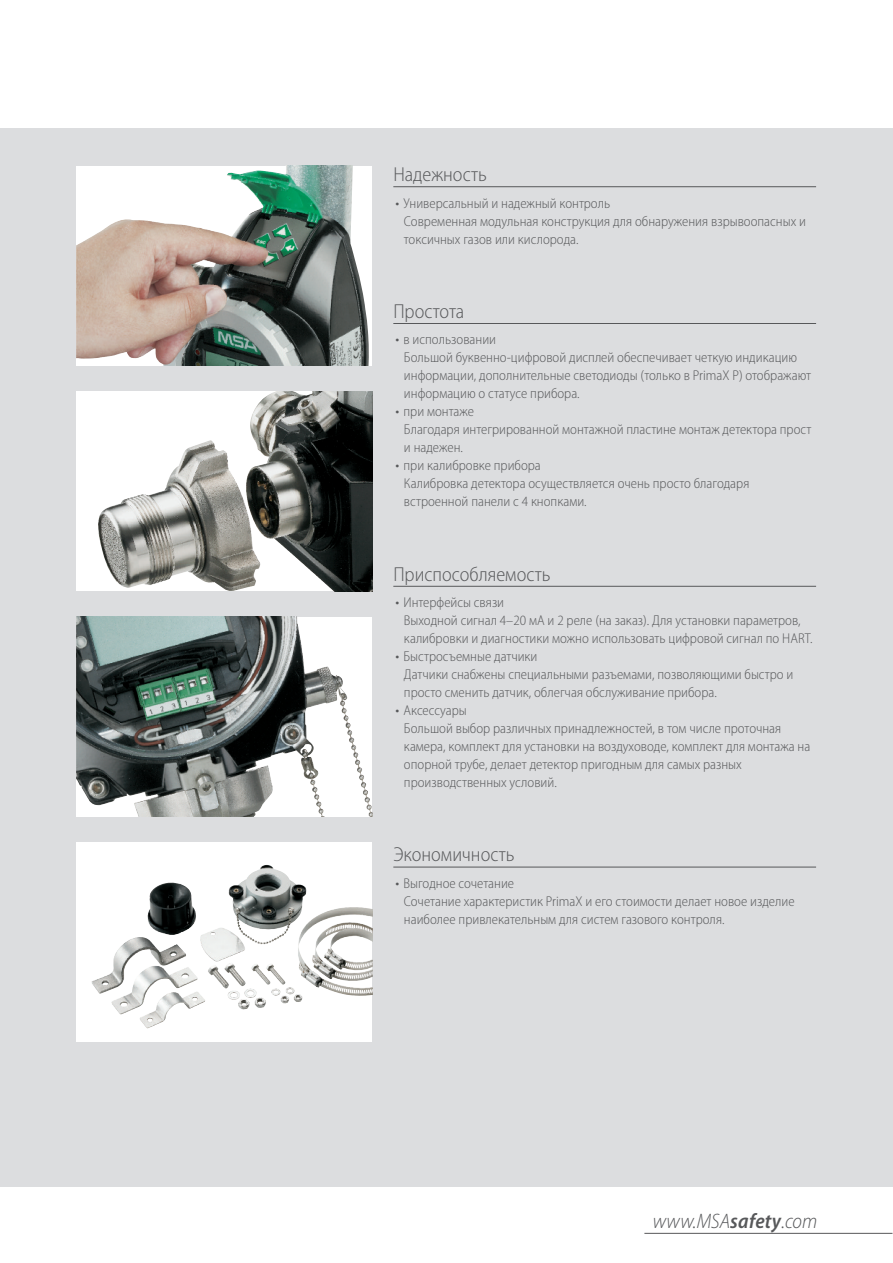
<style>
.page{position:relative;width:893px;height:1263px;background:#fff}
.page>*{position:absolute;margin:0;border:0;box-sizing:border-box;transform-origin:0 0}
.t1{font:italic 300 semi-condensed 21px "Myriad Pro";color:#57585a}
.t2{font:300 semi-condensed 20.25px "Myriad Pro";color:#57585a}
.t3{font:300 semi-condensed 14.25px/18px "Myriad Pro";color:#57585a}
.s1{font-size:15.6px}
.s2{font-weight:600}
</style>
<div class="page">
<div style="left:0;top:128px;width:893px;height:1058px;background:#dcdddf"></div>
<img style="left:77px;top:166px;width:292px;height:200px">
<svg style="left:77px;top:617px;width:295px;height:199px;background:#7e8684"></svg>
<img style="left:336px;top:687px;width:36px;height:129px">
<svg style="left:77px;top:391px;width:295px;height:200px;background:#9e9f9d"></svg>
<svg style="left:77px;top:842px;width:295px;height:200px;background:#e5e5e5"></svg>
<img style="left:300px;top:964px;width:72px;height:30px">
<hr style="left:644px;top:1233px;width:248px;height:1px;background:#57585a">
<hr style="left:393px;top:186px;width:423px;height:1px;background:#57585a">
<hr style="left:393px;top:323px;width:423px;height:1px;background:#57585a">
<hr style="left:393px;top:586px;width:423px;height:1px;background:#57585a">
<hr style="left:393px;top:867px;width:423px;height:1px;background:#57585a">
<h2 class="t2" style="left:393px;top:163px;width:95px">Надежность</h2>
<p class="t3" style="left:404px;top:194px;width:404px;text-indent:-9px"><span class="s1">•</span> Универсальный и надежный контроль<br>Современная модульная конструкция для обнаружения взрывоопасных и токсичных газов или кислорода.</p>
<h2 class="t2" style="left:393px;top:300px;width:72px">Простота</h2>
<p class="t3" style="left:404px;top:331px;width:409px;text-indent:-9px"><span class="s1">•</span> в использовании<br>Большой буквенно-цифровой дисплей обеспечивает четкую индикацию информации, дополнительные светодиоды (только в PrimaX P) отображают информацию о статусе прибора.</p>
<p class="t3" style="left:404px;top:403px;width:409px;text-indent:-9px"><span class="s1">•</span> при монтаже<br>Благодаря интегрированной монтажной пластине монтаж детектора прост и надежен.</p>
<p class="t3" style="left:404px;top:457px;width:347px;text-indent:-9px"><span class="s1">•</span> при калибровке прибора<br>Калибровка детектора осуществляется очень просто благодаря встроенной панели с 4 кнопками.</p>
<h2 class="t2" style="left:393px;top:563px;width:159px">Приспособляемость</h2>
<p class="t3" style="left:404px;top:594px;width:410px;text-indent:-9px"><span class="s1">•</span> Интерфейсы связи<br>Выходной сигнал 4–20 мА и 2 реле (на заказ). Для установки параметров, калибровки и диагностики можно использовать цифровой сигнал по HART.</p>
<p class="t3" style="left:404px;top:648px;width:391px;text-indent:-9px"><span class="s1">•</span> Быстросъемные датчики<br>Датчики снабжены специальными разъемами, позволяющими быстро и просто сменить датчик, облегчая обслуживание прибора.</p>
<p class="t3" style="left:404px;top:702px;width:408px;text-indent:-9px"><span class="s1">•</span> Аксессуары<br>Большой выбор различных принадлежностей, в том числе проточная камера, комплект для установки на воздуховоде, комплект для монтажа на опорной трубе, делает детектор пригодным для самых разных производственных условий.</p>
<h2 class="t2" style="left:393px;top:844px;width:123px">Экономичность</h2>
<p class="t3" style="left:404px;top:874px;width:392px;text-indent:-9px"><span class="s1">•</span> Выгодное сочетание<br>Сочетание характеристик PrimaX и его стоимости делает новое изделие наиболее привлекательным для систем газового контроля.</p>
<h1 class="t1" style="left:653px;top:1209px;width:166px">www.MSA<span class="s2">safety</span>.com</h1>
</div>
